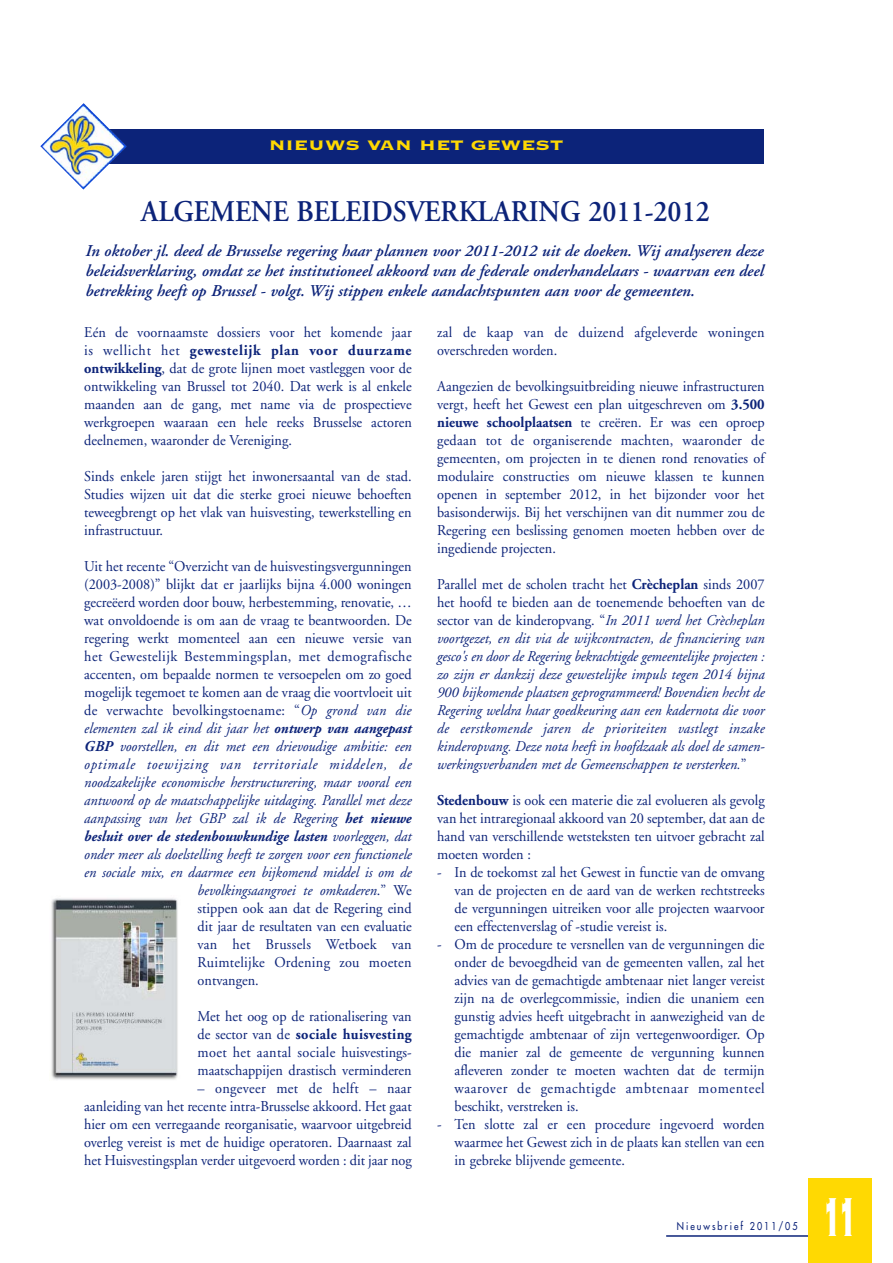
<style>
.page{position:relative;width:893px;height:1263px;background:#fff}
.page>*{position:absolute;margin:0;border:0;box-sizing:border-box;transform-origin:0 0}
.t1{font:72px "Copperplate Thirty Three BC";color:#fff;scale:.5 1}
.t2{font:600 30px "Adobe Garamond";color:#0c2379;scale:.92 1}
.t3{font:18px "Copperplate Thirty Three BC";color:#ffd902;scale:1.2 1}
.t4{font:italic 600 16.5px/19.8px "Adobe Garamond";color:#0c2379;text-align:justify}
.t5{font:15px/18px "Adobe Garamond";color:#0c2379;text-align:justify;scale:.95 1}
.t6{font:italic 15px/18px "Adobe Garamond";color:#0c2379;text-align:justify;scale:.95 1}
.t7{font:15px/18px "Adobe Garamond";letter-spacing:.02em;color:#0c2379;scale:.95 1}
.t8{font:italic 700 15px "Adobe Garamond";color:#0c2379;scale:.95 1}
.t9{font:15px "Adobe Garamond";letter-spacing:.03em;color:#0c2379;scale:.95 1}
.t10{font:italic 15px "Adobe Garamond";letter-spacing:.055em;color:#0c2379;scale:.95 1}
.t11{font:10.5px "Futura";letter-spacing:.22em;color:#0c2379;scale:.87 1}
.s1{font-weight:700}
.s2{font-style:italic}
.s3{font-weight:400}
.s4{font-style:normal}
.s5{font-weight:700;font-style:normal}
</style>
<div class="page">
<hr style="left:666px;top:1235px;width:155px;height:1px;background:#0c2379">
<div style="left:808px;top:1178px;width:64px;height:85px;background:#ffd902"></div>
<div style="left:68px;top:129px;width:695px;height:34px;background:#0c2379"></div>
<img style="left:40px;top:103px;width:87px;height:87px">
<img style="left:51px;top:898px;width:127px;height:182px">
<p class="t3" style="left:269px;top:134px;width:247px">NIEUWS VAN HET GEWEST</p>
<h2 class="t2" style="left:141px;top:200px;width:620px">ALGEMENE BELEIDSVERKLARING 2011-2012</h2>
<p class="t4" style="left:85px;top:242px;width:680px">In oktober jl. deed de Brusselse regering haar plannen voor 2011-2012 uit de doeken. Wij analyseren deze beleidsverklaring, omdat ze het institutioneel akkoord van de federale onderhandelaars - waarvan een deel betrekking heeft op Brussel - volgt. Wij stippen enkele aandachtspunten aan voor de gemeenten.</p>
<p class="t5" style="left:84px;top:325px;width:346px">Eén de voornaamste dossiers voor het komende jaar is wellicht het <span class="s1">gewestelijk plan voor duurzame ontwikkeling</span>, dat de grote lijnen moet vastleggen voor de ontwikkeling van Brussel tot 2040. Dat werk is al enkele maanden aan de gang, met name via de prospectieve werkgroepen waaraan een hele reeks Brusselse actoren deelnemen, waaronder de Vereniging.</p>
<p class="t5" style="left:84px;top:469px;width:346px">Sinds enkele jaren stijgt het inwonersaantal van de stad.<br>Studies wijzen uit dat die sterke groei nieuwe behoeften teweegbrengt op het vlak van huisvesting, tewerkstelling en infrastructuur.</p>
<p class="t5" style="left:84px;top:559px;width:346px">Uit het recente “Overzicht van de huisvestingsvergunningen</p>
<p class="t5" style="left:84px;top:577px;width:346px">(2003-2008)” blijkt dat er jaarlijks bijna 4.000 woningen</p>
<p class="t5" style="left:84px;top:595px;width:346px">gecreëerd worden door bouw, herbestemming, renovatie, …</p>
<p class="t5" style="left:84px;top:613px;width:346px">wat onvoldoende is om aan de vraag te beantwoorden. De</p>
<p class="t5" style="left:84px;top:631px;width:346px">regering werkt momenteel aan een nieuwe versie van</p>
<p class="t9" style="left:84px;top:650px;width:346px">het Gewestelijk Bestemmingsplan, met demografische</p>
<p class="t5" style="left:84px;top:667px;width:346px">accenten, om bepaalde normen te versoepelen om zo goed</p>
<p class="t5" style="left:84px;top:685px;width:346px">mogelijk tegemoet te komen aan de vraag die voortvloeit uit</p>
<p class="t5" style="left:84px;top:703px;width:346px">de verwachte bevolkingstoename: “<span class="s2">Op grond van die</span></p>
<p class="t6" style="left:84px;top:721px;width:346px">elementen zal ik eind dit jaar het <span class="s1">ontwerp van aangepast</span></p>
<p class="t6" style="left:84px;top:739px;width:346px"><span class="s1">GBP</span> voorstellen, en dit met een drievoudige ambitie: een</p>
<p class="t10" style="left:84px;top:758px;width:346px">optimale toewijzing van territoriale middelen, de</p>
<p class="t6" style="left:84px;top:775px;width:346px">noodzakelijke economische herstructurering, maar vooral een</p>
<p class="t6" style="left:84px;top:793px;width:346px">antwoord op de maatschappelijke uitdaging. Parallel met deze</p>
<p class="t6" style="left:84px;top:811px;width:346px">aanpassing van het GBP zal ik de Regering <span class="s1">het nieuwe</span></p>
<p class="t8" style="left:84px;top:830px;width:346px">besluit over de stedenbouwkundige lasten <span class="s3">voorleggen, dat</span></p>
<p class="t6" style="left:84px;top:847px;width:346px">onder meer als doelstelling heeft te zorgen voor een functionele</p>
<p class="t6" style="left:84px;top:865px;width:346px">en sociale mix, en daarmee een bijkomend middel is om de</p>
<p class="t6" style="left:198px;top:883px;width:227px">bevolkingsaangroei te omkaderen<span class="s4">.” We</span></p>
<p class="t5" style="left:198px;top:901px;width:227px">stippen ook aan dat de Regering eind</p>
<p class="t5" style="left:198px;top:919px;width:227px">dit jaar de resultaten van een evaluatie</p>
<p class="t7" style="left:198px;top:937px;width:227px">van het Brussels Wetboek van</p>
<p class="t7" style="left:198px;top:955px;width:227px">Ruimtelijke Ordening zou moeten</p>
<p class="t5" style="left:198px;top:973px;width:66px">ontvangen.</p>
<p class="t5" style="left:198px;top:1009px;width:227px">Met het oog op de rationalisering van de sector van de <span class="s1">sociale huisvesting </span>moet het aantal sociale huisvestings&shy;maatschappijen drastisch verminderen</p>
<p class="t5" style="left:84px;top:1081px;width:346px;text-indent:113px">– ongeveer met de helft – naar aanleiding van het recente intra-Brusselse akkoord. Het gaat hier om een verregaande reorganisatie, waarvoor uitgebreid overleg vereist is met de huidige operatoren. Daarnaast zal het Huisvestingsplan verder uitgevoerd worden : dit jaar nog</p>
<p class="t7" style="left:437px;top:325px;width:346px">zal de kaap van de duizend afgeleverde woningen overschreden worden.</p>
<p class="t5" style="left:437px;top:379px;width:346px">Aangezien de bevolkingsuitbreiding nieuwe infrastructuren vergt, heeft het Gewest een plan uitgeschreven om <span class="s1">3.500 nieuwe schoolplaatsen</span> te creëren. Er was een oproep gedaan tot de organiserende machten, waaronder de gemeenten, om projecten in te dienen rond renovaties of modulaire constructies om nieuwe klassen te kunnen openen in september 2012, in het bijzonder voor het basisonderwijs. Bij het verschijnen van dit nummer zou de Regering een beslissing genomen moeten hebben over de ingediende projecten.</p>
<p class="t6" style="left:437px;top:577px;width:346px"><span class="s4">Parallel met de scholen tracht het</span> <span class="s5">Crècheplan</span> <span class="s4">sinds 2007 het hoofd te bieden aan de toenemende behoeften van de sector van de kinderopvang. “</span>In 2011 werd het Crècheplan voortgezet, en dit via de wijkcontracten, de financiering van gesco's en door de Regering bekrachtigde gemeentelijke projecten : zo zijn er dankzij deze gewestelijke impuls tegen 2014 bijna 900 bijkomende plaatsen geprogrammeerd! Bovendien hecht de Regering weldra haar goedkeuring aan een kadernota die voor de eerstkomende jaren de prioriteiten vastlegt inzake kinderopvang. Deze nota heeft in hoofdzaak als doel de samen&shy;werkingsverbanden met de Gemeenschappen te versterken.<span class="s4">”</span></p>
<p class="t5" style="left:437px;top:793px;width:346px"><span class="s1">Stedenbouw</span> is ook een materie die zal evolueren als gevolg van het intraregionaal akkoord van 20 september, dat aan de hand van verschillende wetsteksten ten uitvoer gebracht zal moeten worden :</p>
<p class="t5" style="left:455px;top:865px;width:328px;text-indent:-17px">- In de toekomst zal het Gewest in functie van de omvang van de projecten en de aard van de werken rechtstreeks de vergunningen uitreiken voor alle projecten waarvoor een effectenverslag of -studie vereist is.</p>
<p class="t5" style="left:455px;top:937px;width:328px;text-indent:-17px">- Om de procedure te versnellen van de vergunningen die onder de bevoegdheid van de gemeenten vallen, zal het advies van de gemachtigde ambtenaar niet langer vereist zijn na de overlegcommissie, indien die unaniem een gunstig advies heeft uitgebracht in aanwezigheid van de gemachtigde ambtenaar of zijn vertegenwoordiger. Op die manier zal de gemeente de vergunning kunnen afleveren zonder te moeten wachten dat de termijn waarover de gemachtigde ambtenaar momenteel beschikt, verstreken is.</p>
<p class="t5" style="left:455px;top:1117px;width:328px;text-indent:-17px">- Ten slotte zal er een procedure ingevoerd worden waarmee het Gewest zich in de plaats kan stellen van een in gebreke blijvende gemeente.</p>
<p class="t11" style="left:677px;top:1221px;width:140px">Nieuwsbrief 2011/05</p>
<h1 class="t1" style="left:821px;top:1169px;width:76px">11</h1>
</div>
